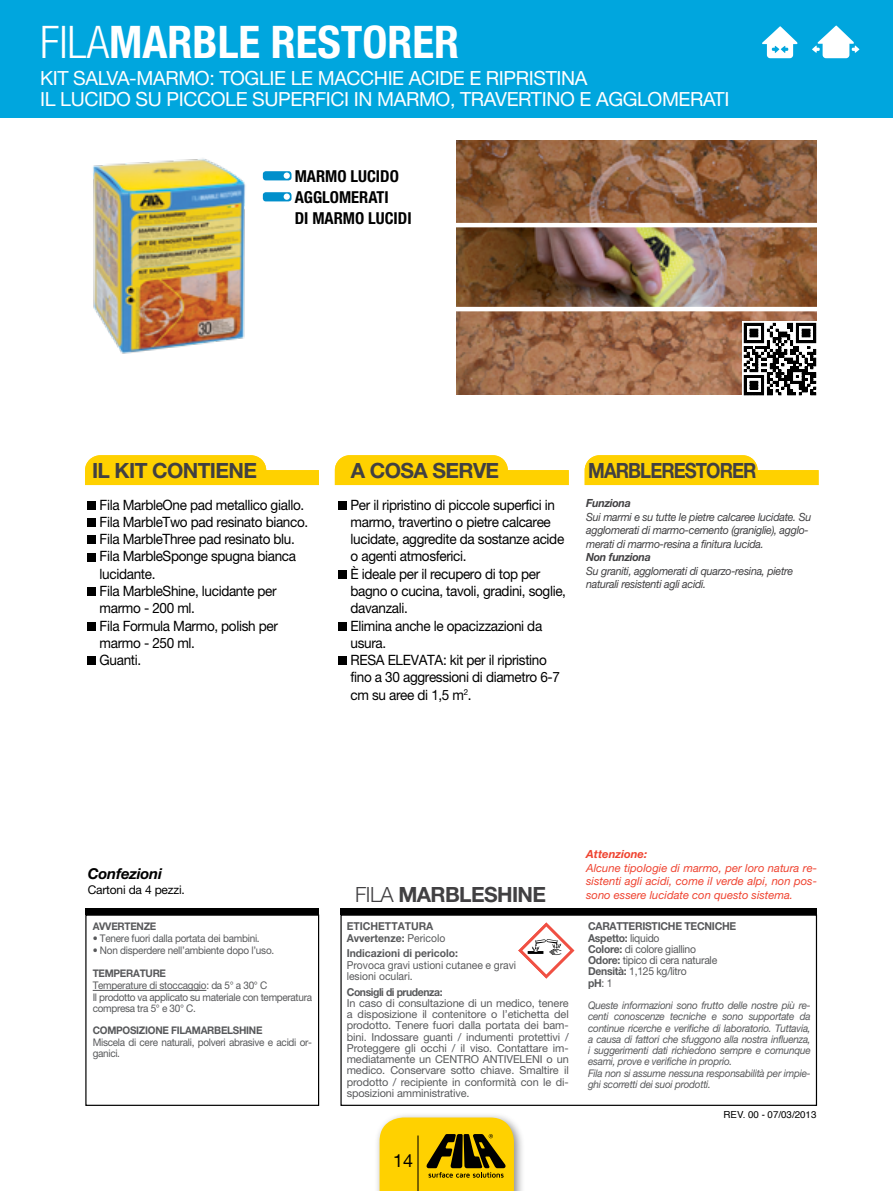
<style>
.page{position:relative;width:893px;height:1191px;background:#fff}
.page>*{position:absolute;margin:0;border:0;box-sizing:border-box;transform-origin:0 0}
.t1{font:700 condensed 45px "Helvetica Neue LT Pro";color:#fff}
.t2{font:700 21px "Helvetica Neue LT Std";letter-spacing:-.03em;color:#414042}
.t3{font:700 21px "Helvetica Neue LT Std";letter-spacing:-.05em;color:#414042;scale:.88 1}
.t4{font:19.5px/21px "Helvetica Neue LT Std";letter-spacing:-.02em;color:#fff}
.t5{font:18px "Helvetica Neue LT Std";color:#000}
.t6{font:700 condensed 16.5px/21px "Helvetica Neue LT Std";color:#000}
.t7{font:italic 700 15px "Helvetica Neue LT Std";letter-spacing:-.015em;color:#000}
.t8{font:14.25px/17.2px "Helvetica Neue LT Std";letter-spacing:-.025em;color:#000;scale:.95 1}
.t9{font:12px "Helvetica Neue LT Std";letter-spacing:-.015em;color:#000}
.t10{font:italic 11.25px/13.5px "Helvetica Neue LT Std";letter-spacing:-.025em;color:#414042;scale:.95 1}
.t11{font:italic 11.25px/13.5px "Helvetica Neue LT Std";color:#ef4330;text-align:justify}
.t12{font:italic 700 11.25px "Helvetica Neue LT Std";letter-spacing:-.025em;color:#414042;scale:.95 1}
.t13{font:italic 700 11.25px "Helvetica Neue LT Std";color:#ef4330}
.t14{font:10.95px/11.2px "Helvetica Neue LT Std";letter-spacing:-.01em;color:#58595b;text-align:justify}
.t15{font:10.95px/11.2px "Helvetica Neue LT Std";letter-spacing:-.01em;color:#58595b;scale:.95 1}
.t16{font:700 10.95px/11.2px "Helvetica Neue LT Std";color:#58595b;scale:.95 1}
.t17{font:700 10.95px "Helvetica Neue LT Std";letter-spacing:-.04em;color:#58595b;scale:.95 1}
.t18{font:italic 10.5px/11.2px "Helvetica Neue LT Std";letter-spacing:-.025em;color:#58595b;scale:.95 1}
.t19{font:10.5px/11.2px "Helvetica Neue LT Std";letter-spacing:-.03em;color:#58595b;scale:.95 1}
.t20{font:700 10.5px "Helvetica Neue LT Std";letter-spacing:-.025em;color:#58595b;scale:.95 1}
.t21{font:9.75px "Helvetica";color:#000}
.s1{font-weight:300}
.s2{font-weight:400}
.s3{font-weight:700}
</style>
<div class="page">
<div style="left:0;top:0;width:893px;height:118px;background:#00a6de"></div>
<div style="left:375px;top:1112px;width:150px;height:79px;background:#000;opacity:.45"></div>
<div style="left:85px;top:914px;width:234px;height:192px;border:1px solid #000"></div>
<div style="left:340px;top:914px;width:477px;height:192px;border:1px solid #000"></div>
<div style="left:85px;top:908px;width:234px;height:6px;background:#000"></div>
<div style="left:340px;top:908px;width:477px;height:6px;background:#000"></div>
<svg style="left:380px;top:1117px;width:134px;height:74px;background:#d0ac06"></svg>
<svg style="left:335px;top:455px;width:234px;height:30px;background:#ffd725"></svg>
<svg style="left:85px;top:455px;width:234px;height:30px;background:#ffd620"></svg>
<svg style="left:585px;top:455px;width:234px;height:30px;background:#ffd725"></svg>
<svg style="left:518px;top:922px;width:57px;height:57px"></svg>
<img style="left:456px;top:140px;width:360px;height:83px">
<img style="left:456px;top:227px;width:360px;height:80px">
<svg style="left:456px;top:311px;width:360px;height:83px;background:#a47051"></svg>
<svg style="left:762px;top:26px;width:36px;height:32px"></svg>
<svg style="left:812px;top:25px;width:48px;height:33px"></svg>
<img style="left:93px;top:158px;width:153px;height:196px">
<svg style="left:263px;top:171px;width:28px;height:9px"></svg>
<svg style="left:263px;top:192px;width:28px;height:9px"></svg>
<div style="left:338px;top:501px;width:8px;height:9px;background:#000"></div>
<div style="left:338px;top:570px;width:8px;height:9px;background:#000"></div>
<div style="left:338px;top:622px;width:8px;height:8px;background:#000"></div>
<div style="left:338px;top:656px;width:8px;height:9px;background:#000"></div>
<div style="left:87px;top:501px;width:8px;height:9px;background:#000"></div>
<div style="left:87px;top:518px;width:8px;height:9px;background:#000"></div>
<div style="left:87px;top:536px;width:8px;height:8px;background:#000"></div>
<div style="left:87px;top:553px;width:8px;height:8px;background:#000"></div>
<div style="left:87px;top:587px;width:8px;height:9px;background:#000"></div>
<div style="left:87px;top:622px;width:8px;height:8px;background:#000"></div>
<div style="left:87px;top:656px;width:8px;height:9px;background:#000"></div>
<hr style="left:93px;top:990px;width:113px;height:1px;background:#58595b">
<svg style="left:742px;top:321px;width:75px;height:75px"></svg>
<svg style="left:744px;top:323px;width:72px;height:72px"></svg>
<h1 class="t1" style="left:40px;top:15px;width:421px"><span class="s1">FILA</span>MARBLE RESTORER</h1>
<h3 class="t4" style="left:40px;top:67px;width:691px">KIT SALVA-MARMO: TOGLIE LE MACCHIE ACIDE E RIPRISTINA<br>IL LUCIDO SU PICCOLE SUPERFICI IN MARMO, TRAVERTINO E AGGLOMERATI</h3>
<p class="t6" style="left:295px;top:165px;width:118px">MARMO LUCIDO<br>AGGLOMERATI<br>DI MARMO LUCIDI</p>
<h2 class="t2" style="left:365px;top:457px;width:122px">I VANTAGGI</h2>
<h2 class="t3" style="left:588px;top:457px;width:193px">MARBLERESTORER</h2>
<h2 class="t2" style="left:92px;top:457px;width:166px">IL KIT CONTIENE</h2>
<h2 class="t2" style="left:100px;top:457px;width:150px">A COSA SERVE</h2>
<h2 class="t2" style="left:351px;top:457px;width:150px">A COSA SERVE</h2>
<h2 class="t2" style="left:607px;top:457px;width:135px">COME SI USA</h2>
<p class="t8" style="left:100px;top:496px;width:221px">Fila MarbleOne pad metallico giallo.<br>Fila MarbleTwo pad resinato bianco.<br>Fila MarbleThree pad resinato blu.<br>Fila MarbleSponge spugna bianca lucidante.<br>Fila MarbleShine, lucidante per marmo - 200 ml.<br>Fila Formula Marmo, polish per marmo - 250 ml.<br>Guanti.</p>
<p class="t8" style="left:351px;top:496px;width:228px">Per il ripristino di piccole superfici in marmo, travertino o pietre calcaree lucidate, aggredite da sostanze acide o agenti atmosferici.<br>È ideale per il recupero di top per bagno o cucina, tavoli, gradini, soglie, davanzali.<br>Elimina anche le opacizzazioni da usura.<br>RESA ELEVATA: kit per il ripristino fino a 30 aggressioni di diametro 6-7 cm su aree di 1,5 m<sup>2</sup>.</p>
<p class="t12" style="left:586px;top:496px;width:48px">Funziona</p>
<p class="t10" style="left:586px;top:510px;width:238px">Sui marmi e su tutte le pietre calcaree lucidate. Su agglomerati di marmo-cemento (graniglie), agglo&shy;merati di marmo-resina a finitura lucida.</p>
<p class="t12" style="left:586px;top:550px;width:70px">Non funziona</p>
<p class="t10" style="left:586px;top:564px;width:219px">Su graniti, agglomerati di quarzo-resina, pietre naturali resistenti agli acidi.</p>
<p class="t7" style="left:88px;top:864px;width:76px">Confezioni</p>
<p class="t9" style="left:88px;top:882px;width:99px">Cartoni da 4 pezzi.</p>
<p class="t20" style="left:93px;top:920px;width:69px">AVVERTENZE</p>
<p class="t19" style="left:93px;top:932px;width:177px">• Tenere fuori dalla portata dei bambini.</p>
<p class="t19" style="left:93px;top:944px;width:193px">• Non disperdere nell’ambiente dopo l’uso.</p>
<p class="t20" style="left:93px;top:967px;width:79px">TEMPERATURE</p>
<p class="t19" style="left:93px;top:980px;width:232px">Temperature di stoccaggio: da 5° a 30° C<br>Il prodotto va applicato su materiale con temperatura compresa tra 5° e 30° C.</p>
<p class="t20" style="left:93px;top:1024px;width:180px">COMPOSIZIONE FILAMARBELSHINE</p>
<p class="t19" style="left:93px;top:1036px;width:232px">Miscela di cere naturali, polveri abrasive e acidi or&shy;ganici.</p>
<h2 class="t2" style="left:355px;top:881px;width:192px"><span class="s1">FILA</span> MARBLESHINE</h2>
<p class="t16" style="left:347px;top:920px;width:105px">ETICHETTATURA<br>Avvertenze: <span class="s2">Pericolo</span></p>
<p class="t16" style="left:347px;top:947px;width:119px">Indicazioni di pericolo:</p>
<p class="t15" style="left:347px;top:959px;width:180px">Provoca gravi ustioni cutanee e gravi lesioni oculari.</p>
<p class="t17" style="left:347px;top:985px;width:102px">Consigli di prudenza:</p>
<p class="t14" style="left:347px;top:997px;width:224px">In caso di consultazione di un medico, tenere a disposizione il contenitore o l’etichetta del prodotto. Tenere fuori dalla portata dei bam&shy;bini. Indossare guanti / indumenti protettivi / Proteggere gli occhi / il viso. Contattare im&shy;mediatamente un CENTRO ANTIVELENI o un medico. Conservare sotto chiave. Smaltire il prodotto / recipiente in conformità con le di&shy;sposizioni amministrative.</p>
<p class="t5" style="left:393px;top:1149px;width:22px">14</p>
<p class="t13" style="left:586px;top:847px;width:63px">Attenzione:</p>
<p class="t11" style="left:586px;top:861px;width:232px">Alcune tipologie di marmo, per loro natura re&shy;sistenti agli acidi, come il verde alpi, non pos&shy;sono essere lucidate con questo sistema.</p>
<p class="t15" style="left:588px;top:920px;width:157px"><span class="s3">CARATTERISTICHE TECNICHE<br>Aspetto:</span> liquido<br><span class="s3">Colore:</span> di colore giallino<br><span class="s3">Odore:</span> tipico di cera naturale<br><span class="s3">Densità:</span> 1,125 kg/litro<br><span class="s3">pH</span>: 1</p>
<p class="t18" style="left:588px;top:999px;width:236px">Queste informazioni sono frutto delle nostre più re&shy;centi conoscenze tecniche e sono supportate da continue ricerche e verifiche di laboratorio. Tuttavia, a causa di fattori che sfuggono alla nostra influenza, i suggerimenti dati richiedono sempre e comunque esami, prove e verifiche in proprio.<br>Fila non si assume nessuna responsabilità per impie&shy;ghi scorretti dei suoi prodotti.</p>
<p class="t21" style="left:724px;top:1106px;width:94px">REV. 00 - 07/03/2013</p>
</div>
